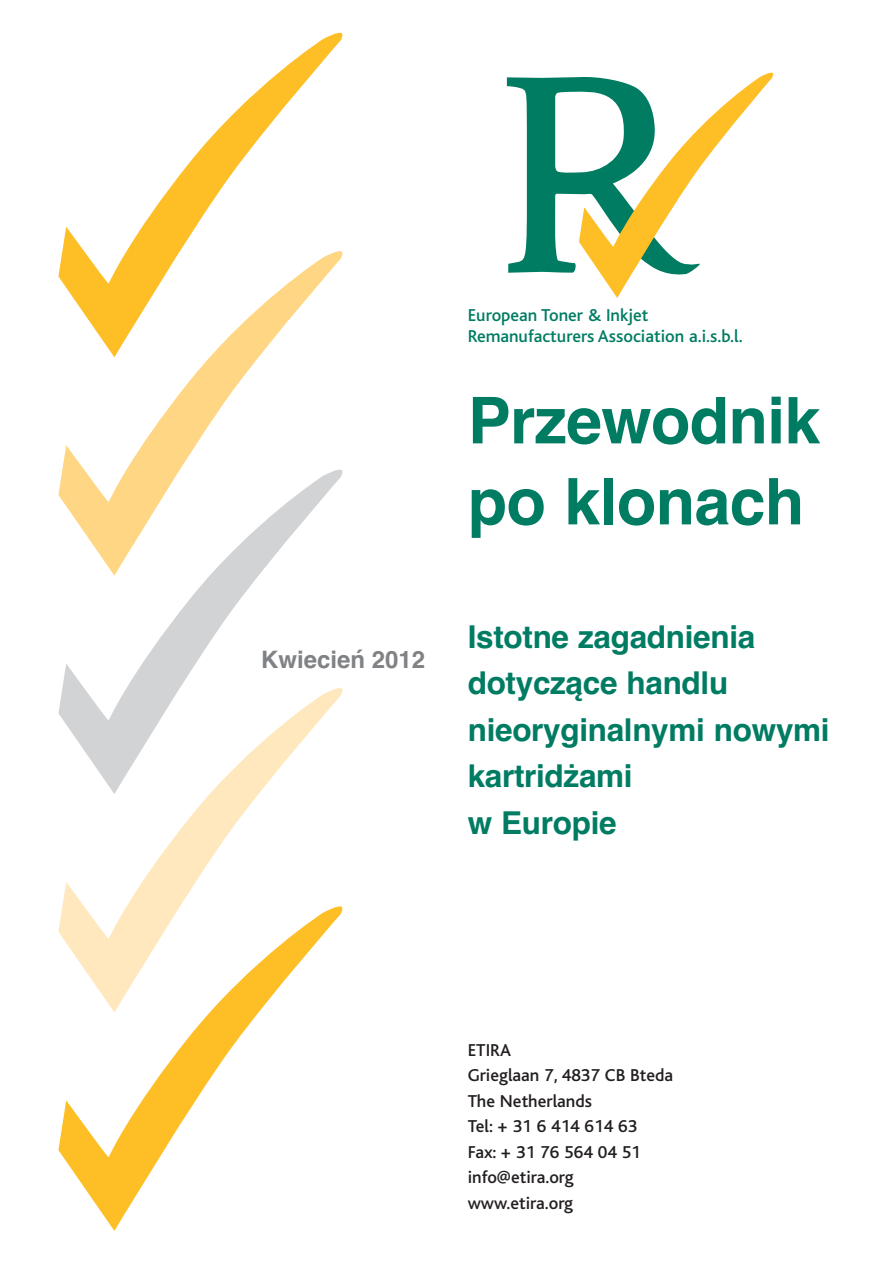
<style>
.page{position:relative;width:893px;height:1263px;background:#fff}
.page>*{position:absolute;margin:0;border:0;box-sizing:border-box;transform-origin:0 0}
.t1{font:700 64.5px/81px "Helvetica";letter-spacing:-.01em;color:#007c63}
.t2{font:700 31.5px/46.5px "Helvetica";letter-spacing:-.01em;color:#007c63}
.t3{font:700 24px "Helvetica";color:#808285}
.t4{font:500 18px/25.5px "Bliss";color:#231f20}
.t5{font:500 18px/21.6px "Bliss";color:#007c63}
</style>
<div class="page">
<svg style="left:507px;top:77px;width:72px;height:196px"></svg>
<svg style="left:579px;top:72px;width:195px;height:226px"></svg>
<svg style="left:63px;top:32px;width:280px;height:211px"></svg>
<svg style="left:58px;top:243px;width:285px;height:219px"></svg>
<svg style="left:58px;top:462px;width:285px;height:218px"></svg>
<svg style="left:58px;top:680px;width:285px;height:218px"></svg>
<svg style="left:58px;top:898px;width:285px;height:333px"></svg>
<h3 class="t3" style="left:261px;top:651px;width:166px">Kwiecień 2012</h3>
<p class="t5" style="left:468px;top:306px;width:277px">European Toner &amp; Inkjet<br>Remanufacturers Association a.i.s.b.l.</p>
<h1 class="t1" style="left:468px;top:386px;width:354px">Przewodnik po klonach</h1>
<h2 class="t2" style="left:468px;top:617px;width:363px">Istotne zagadnienia dotyczące handlu nieoryginalnymi nowymi kartridżami<br>w Europie</h2>
<p class="t4" style="left:468px;top:1039px;width:207px">ETIRA<br>Grieglaan 7, 4837 CB Bteda<br>The Netherlands<br>Tel: + 31 6 414 614 63<br>Fax: + 31 76 564 04 51 info@etira.org www.etira.org</p>
</div>
